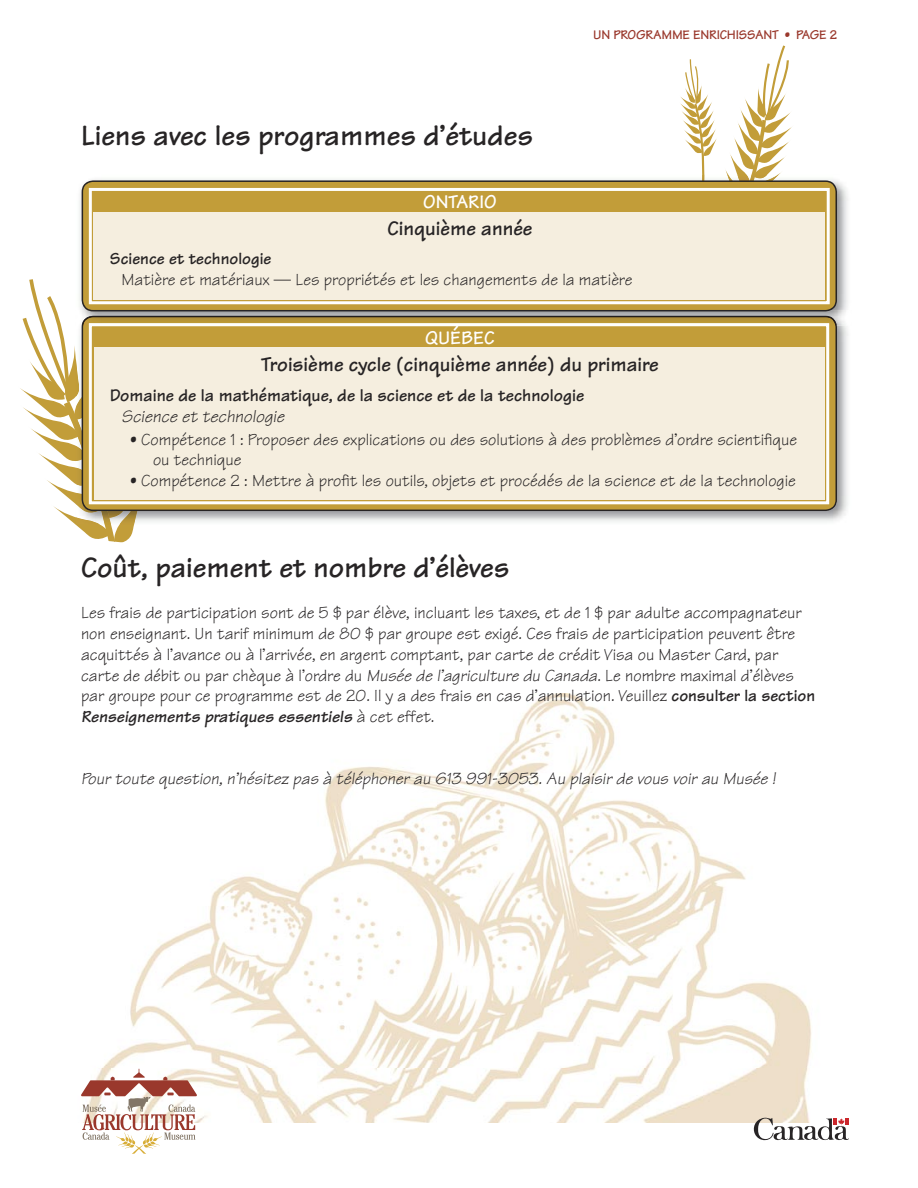
<style>
.page{position:relative;width:918px;height:1188px;background:#fff}
.page>*{position:absolute;margin:0;border:0;box-sizing:border-box;transform-origin:0 0}
.t1{font:700 30px "Tekton";color:#272425}
.t2{font:700 21px "Tekton";color:#272425}
.t3{font:700 19.5px "Tekton";color:#fff}
.t4{font:700 18px "Tekton";color:#272425}
.t5{font:italic 18px "Tekton";color:#272425}
.t6{font:17.25px/20.7px "Tekton";color:#272425}
.t7{font:italic 17.25px "Tekton";color:#272425}
.t8{font:700 17.25px "Tekton";color:#272425}
.t9{font:700 13.5px "Tekton";letter-spacing:-.015em;color:#9a382c}
.s1{font-style:italic}
.s2{font-weight:700}
.s3{font-weight:700;font-style:italic}
</style>
<div class="page">
<img style="left:101px;top:694px;width:711px;height:429px">
<img style="left:202px;top:326px;width:646px;height:196px">
<svg style="left:20px;top:279px;width:182px;height:264px"></svg>
<svg style="left:82px;top:326px;width:755px;height:185px;background:#a5883c"></svg>
<svg style="left:89px;top:326px;width:740px;height:178px;background:#cbac58"></svg>
<div style="left:94px;top:347px;width:731px;height:153px;background:#f5eedf"></div>
<img style="left:76px;top:179px;width:772px;height:131px">
<svg style="left:665px;top:45px;width:183px;height:200px"></svg>
<img style="left:727px;top:175px;width:6px;height:5px">
<img style="left:733px;top:175px;width:22px;height:5px">
<img style="left:76px;top:310px;width:770px;height:16px">
<img style="left:82px;top:316px;width:754px;height:10px">
<img style="left:89px;top:323px;width:740px;height:3px">
<svg style="left:82px;top:180px;width:755px;height:131px;background:#a98c3f"></svg>
<svg style="left:89px;top:188px;width:741px;height:116px;fill:#c29d39"></svg>
<div style="left:94px;top:212px;width:731px;height:88px;background:#f5eedf"></div>
<svg style="left:81px;top:1069px;width:116px;height:85px"></svg>
<svg style="left:754px;top:1118px;width:95px;height:22px"></svg>
<h1 class="t1" style="left:81px;top:117px;width:454px">Liens avec les programmes d’études</h1>
<p class="t3" style="left:423px;top:190px;width:75px">ONTARIO</p>
<p class="t2" style="left:387px;top:216px;width:146px">Cinquième année</p>
<p class="t9" style="left:593px;top:26px;width:245px">UN PROGRAMME ENRICHISSANT • PAGE 2</p>
<p class="t8" style="left:110px;top:248px;width:163px">Science et technologie</p>
<p class="t6" style="left:122px;top:269px;width:512px">Matière et matériaux — Les propriétés et les changements de la matière</p>
<p class="t3" style="left:425px;top:326px;width:71px">QUÉBEC</p>
<p class="t2" style="left:261px;top:351px;width:399px">Troisième cycle (cinquième année) du primaire</p>
<p class="t4" style="left:110px;top:384px;width:476px">Domaine de la mathématique, de la science et de la technologie</p>
<p class="t5" style="left:122px;top:405px;width:164px">Science et technologie</p>
<p class="t6" style="left:153px;top:429px;width:646px;text-indent:-23px">• Compétence 1 : Proposer des explications ou des solutions à des problèmes d’ordre scientifique ou technique</p>
<p class="t6" style="left:130px;top:470px;width:667px">• Compétence 2 : Mettre à profit les outils, objets et procédés de la science et de la technologie</p>
<h1 class="t1" style="left:81px;top:549px;width:430px">Coût, paiement et nombre d’élèves</h1>
<p class="t6" style="left:81px;top:603px;width:736px">Les frais de participation sont de 5 $ par élève, incluant les taxes, et de 1 $ par adulte accompagnateur non enseignant. Un tarif minimum de 80 $ par groupe est exigé. Ces frais de participation peuvent être acquittés à l’avance ou à l’arrivée, en argent comptant, par carte de crédit Visa ou Master Card, par carte de débit ou par chèque à l’ordre du <span class="s1">Musée de l’agriculture du Canada</span>. Le nombre maximal d’élèves par groupe pour ce programme est de 20. Il y a des frais en cas d’annulation. Veuillez <span class="s2">consulter la section </span><span class="s3">Renseignements pratiques essentiels</span> à cet effet.</p>
<p class="t7" style="left:81px;top:768px;width:696px">Pour toute question, n’hésitez pas à téléphoner au 613 991-3053. Au plaisir de vous voir au Musée !</p>
</div>
